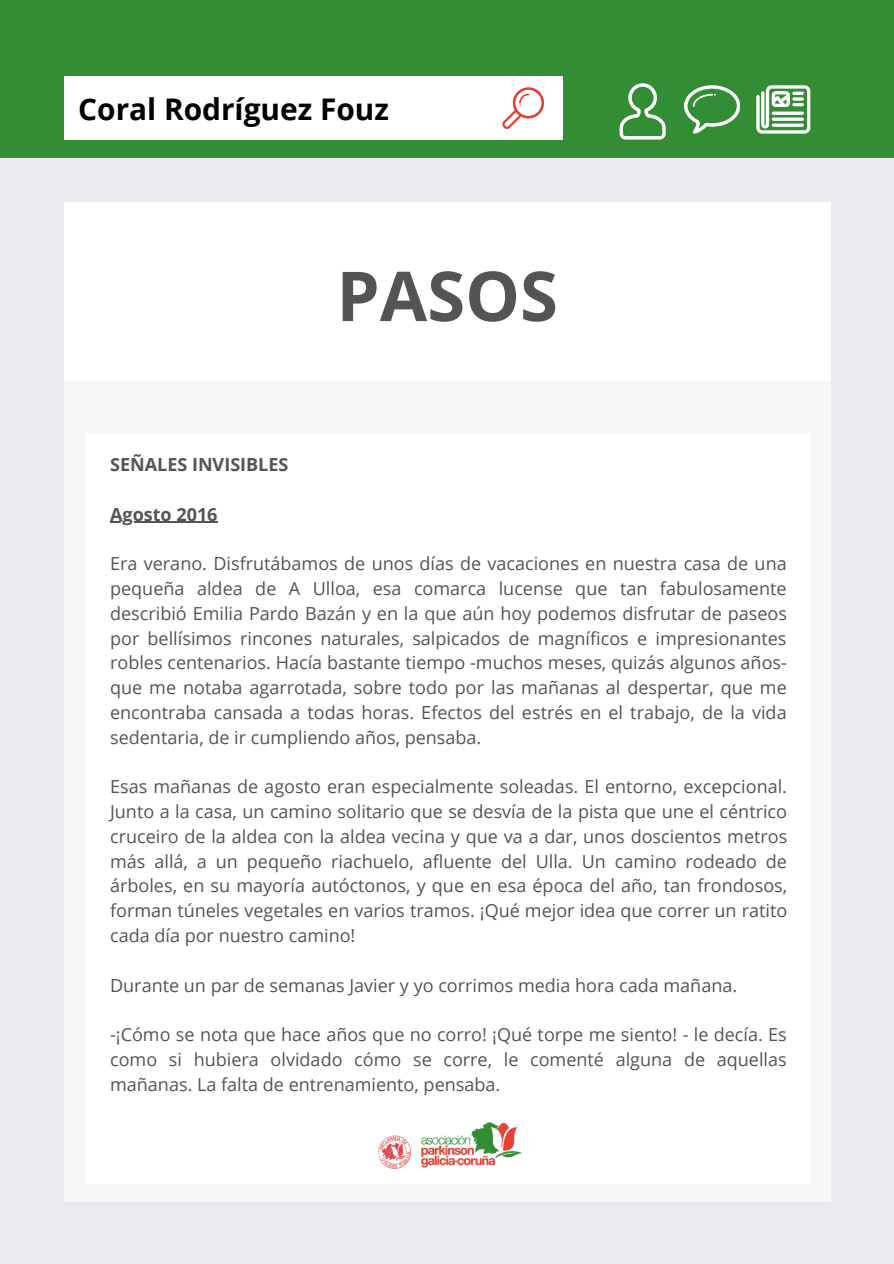
<style>
.page{position:relative;width:894px;height:1264px;background:#fff}
.page>*{position:absolute;margin:0;border:0;box-sizing:border-box;transform-origin:0 0}
.t1{font:700 68.85px "Open Sans";color:#545454}
.t2{font:700 29.85px "Open Sans";color:#000}
.t3{font:18px/24.8px "Open Sans";color:#545454;text-align:justify}
.t4{font:700 18px "Open Sans";color:#545454}
</style>
<div class="page">
<div style="left:0;top:0;width:893px;height:1263px;background:#e9eaed"></div>
<div style="left:0;top:0;width:893px;height:158px;background:#328d35"></div>
<svg style="left:619px;top:83px;width:46px;height:57px"></svg>
<svg style="left:756px;top:85px;width:54px;height:49px"></svg>
<svg style="left:684px;top:85px;width:55px;height:49px"></svg>
<div style="left:64px;top:77px;width:498px;height:63px;background:#fff"></div>
<svg style="left:502px;top:87px;width:42px;height:42px"></svg>
<div style="left:65px;top:203px;width:765px;height:251px;background:#fff"></div>
<div style="left:64px;top:382px;width:766px;height:819px;background:#f6f7f8"></div>
<div style="left:86px;top:433px;width:724px;height:750px;background:#fff"></div>
<hr style="left:110px;top:522px;width:108px;height:1px;background:#545454">
<img style="left:378px;top:1122px;width:144px;height:47px">
<p class="t2" style="left:78px;top:89px;width:312px">Coral Rodríguez Fouz</p>
<p class="t1" style="left:336px;top:247px;width:223px">PASOS</p>
<p class="t4" style="left:110px;top:452px;width:180px">SEÑALES INVISIBLES</p>
<p class="t4" style="left:110px;top:501px;width:109px">Agosto 2016</p>
<p class="t3" style="left:110px;top:551px;width:678px">Era verano. Disfrutábamos de unos días de vacaciones en nuestra casa de una pequeña aldea de A Ulloa, esa comarca lucense que tan fabulosamente describió Emilia Pardo Bazán y en la que aún hoy podemos disfrutar de paseos por bellísimos rincones naturales, salpicados de magníficos e impresionantes robles centenarios. Hacía bastante tiempo -muchos meses, quizás algunos años&shy;que me notaba agarrotada, sobre todo por las mañanas al despertar, que me encontraba cansada a todas horas. Efectos del estrés en el trabajo, de la vida sedentaria, de ir cumpliendo años, pensaba.</p>
<p class="t3" style="left:110px;top:774px;width:678px">Esas mañanas de agosto eran especialmente soleadas. El entorno, excepcional.<br>Junto a la casa, un camino solitario que se desvía de la pista que une el céntrico cruceiro de la aldea con la aldea vecina y que va a dar, unos doscientos metros más allá, a un pequeño riachuelo, afluente del Ulla. Un camino rodeado de árboles, en su mayoría autóctonos, y que en esa época del año, tan frondosos, forman túneles vegetales en varios tramos. ¡Qué mejor idea que correr un ratito cada día por nuestro camino!</p>
<p class="t3" style="left:110px;top:972px;width:628px">Durante un par de semanas Javier y yo corrimos media hora cada mañana.</p>
<p class="t3" style="left:110px;top:1021px;width:678px">-¡Cómo se nota que hace años que no corro! ¡Qué torpe me siento! - le decía. Es como si hubiera olvidado cómo se corre, le comenté alguna de aquellas mañanas. La falta de entrenamiento, pensaba.</p>
</div>
